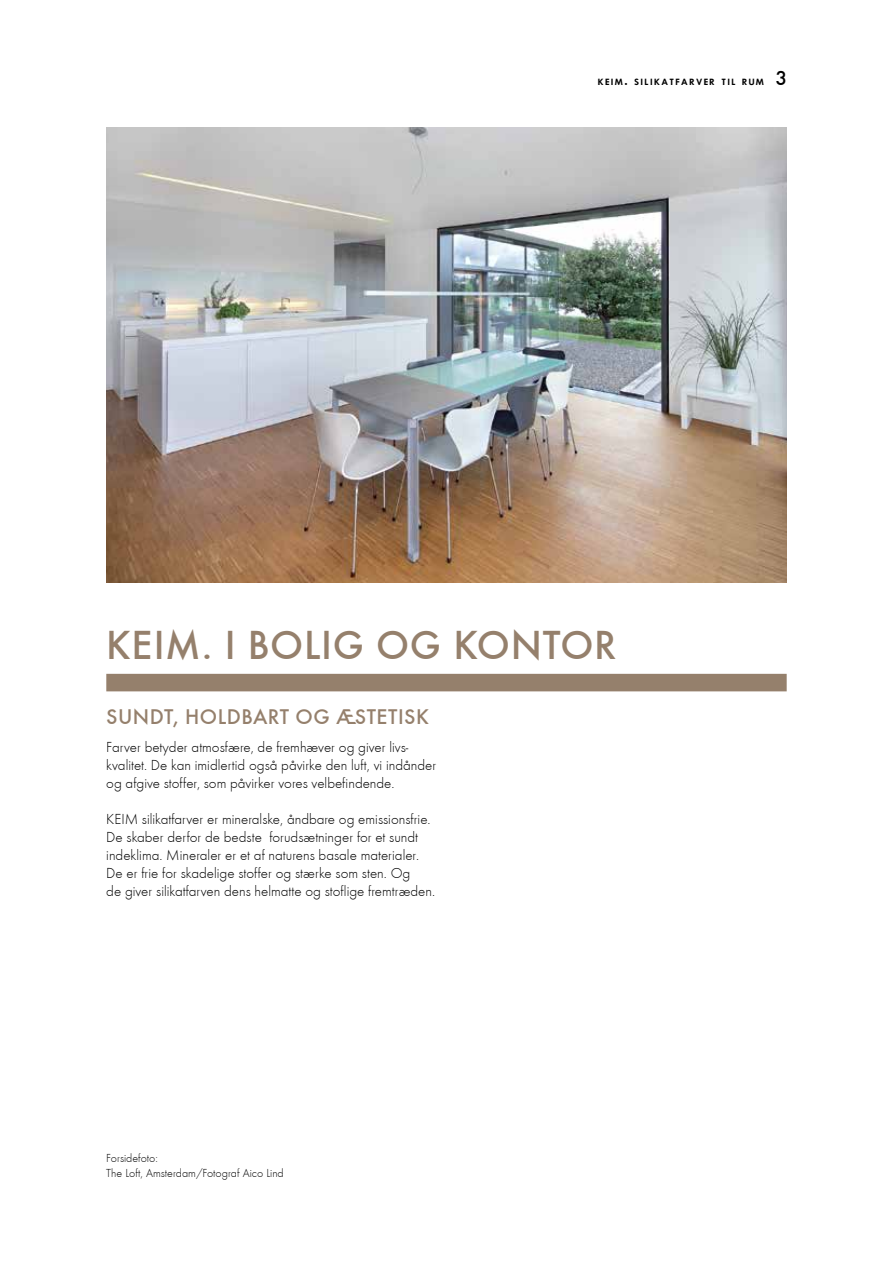
<style>
.page{position:relative;width:893px;height:1263px;background:#fff}
.page>*{position:absolute;margin:0;border:0;box-sizing:border-box;transform-origin:0 0}
.t1{font:41.85px "Futura T Medium";letter-spacing:.015em;color:#95806c}
.t2{font:21.9px "Futura T Medium";letter-spacing:.02em;color:#95806c}
.t3{font:15px/18px "Futura T Light";color:#000}
.t4{font:12px/15px "Futura T Light";color:#000}
.t5{font:8.4px "Futura ICG Demi";letter-spacing:.17em;color:#000}
.s1{font-size:12px}
.s2{font-family:"Futura T Medium";font-size:21px}
</style>
<div class="page">
<img style="left:106px;top:128px;width:681px;height:455px">
<div style="left:106px;top:674px;width:681px;height:17px;background:#95806c"></div>
<p class="t5" style="left:598px;top:77px;width:191px">KEIM<span class="s1">.</span> SILIKATFARVER TIL RUM <span class="s2">3</span></p>
<h1 class="t1" style="left:106px;top:621px;width:512px">KEIM. I BOLIG OG KONTOR</h1>
<h2 class="t2" style="left:106px;top:704px;width:324px">SUNDT, HOLDBART OG ÆSTETISK</h2>
<p class="t3" style="left:106px;top:738px;width:331px">Farver betyder atmosfære, de fremhæver og giver livs&shy;kvalitet. De kan imidlertid også påvirke den luft, vi indånder og afgive stoffer, som påvirker vores velbefindende.</p>
<p class="t3" style="left:106px;top:810px;width:330px">KEIM silikatfarver er mineralske, åndbare og emissionsfrie.<br>De skaber derfor de bedste forudsætninger for et sundt indeklima. Mineraler er et af naturens basale materialer.<br>De er frie for skadelige stoffer og stærke som sten. Og<br>de giver silikatfarven dens helmatte og stoflige fremtræden.</p>
<p class="t4" style="left:106px;top:1151px;width:179px">Forsidefoto:<br>The Loft, Amsterdam/Fotograf Aico Lind</p>
</div>
